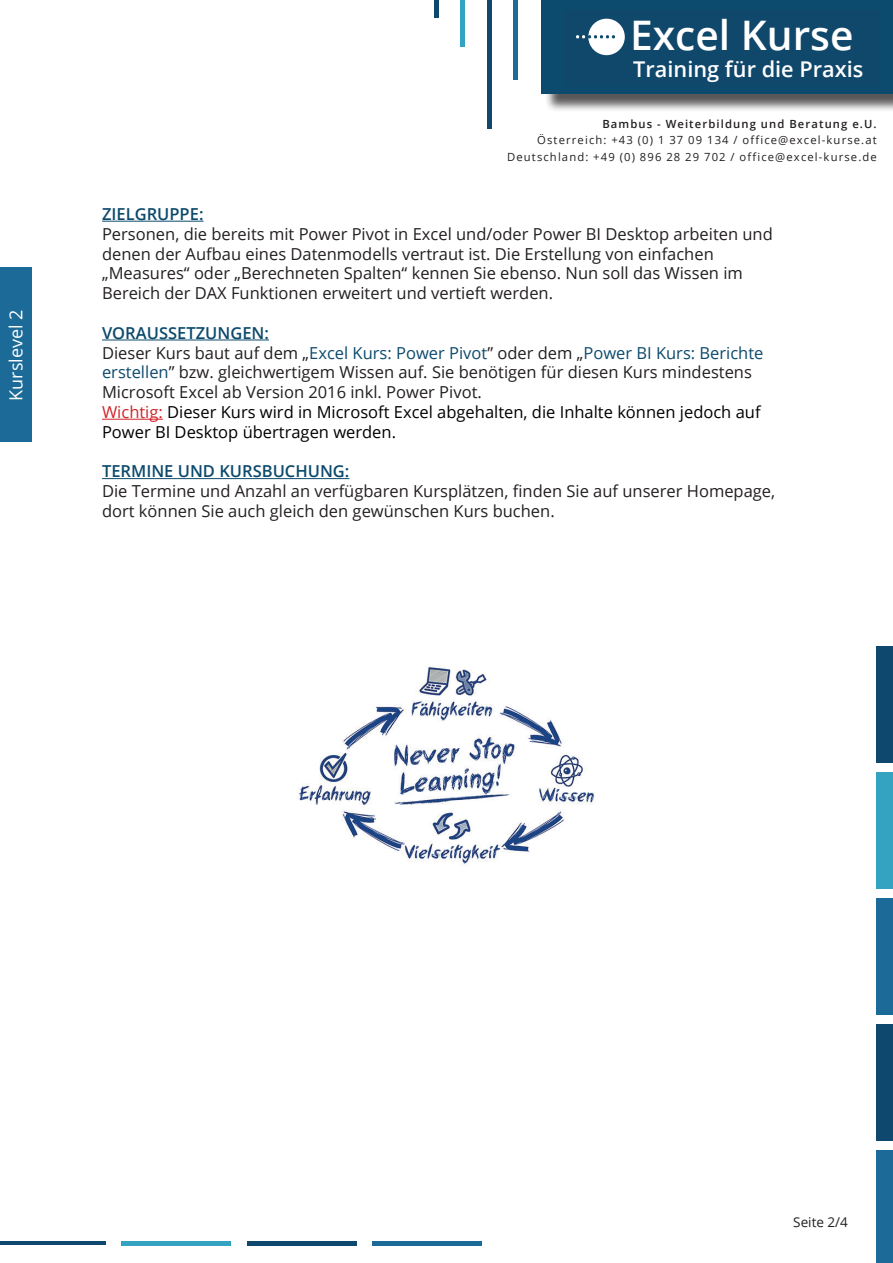
<style>
.page{position:relative;width:893px;height:1263px;background:#fff}
.page>*{position:absolute;margin:0;border:0;box-sizing:border-box;transform-origin:0 0}
.t1{font:600 40.8px "Open Sans";color:#fff}
.t2{font:600 21.75px "Open Sans";color:#fff}
.t3{font:18px "Open Sans";color:#fff}
.t4{font:16.5px/19.8px "Open Sans";color:#231f20}
.t5{font:600 16.5px "Open Sans";color:#0c4a6c}
.t6{font:13.5px "Open Sans";color:#231f20}
.t7{font:11.25px/16.5px "Open Sans";letter-spacing:.1em;color:#231f20;text-align:right}
.t8{font:600 11.25px "Open Sans";letter-spacing:.1em;color:#231f20}
.s1{font-weight:600;color:#0c4a6c}
.s2{color:#0c4a6c}
.s3{color:#d1232a}
.s4{color:#000}
</style>
<div class="page">
<div style="left:877px;top:772px;width:16px;height:117px;background:#34a3c1"></div>
<div style="left:877px;top:646px;width:16px;height:117px;background:#0e486e"></div>
<div style="left:877px;top:898px;width:16px;height:117px;background:#1b6a98"></div>
<div style="left:877px;top:1024px;width:16px;height:117px;background:#0e486e"></div>
<hr style="left:0;top:1241px;width:105px;height:4px;background:#0e486e">
<hr style="left:122px;top:1241px;width:109px;height:4px;background:#34a3c1">
<hr style="left:247px;top:1241px;width:109px;height:4px;background:#0e486e">
<hr style="left:372px;top:1241px;width:110px;height:4px;background:#1b6a98">
<div style="left:877px;top:1150px;width:16px;height:113px;background:#1b6a98"></div>
<div style="left:434px;top:0;width:5px;height:17px;background:#0e486e"></div>
<hr style="left:461px;top:0;width:4px;height:47px;background:#34a3c1">
<hr style="left:487px;top:0;width:4px;height:129px;background:#0e486e">
<hr style="left:513px;top:0;width:4px;height:79px;background:#1b6a98">
<div style="left:544px;top:0;width:349px;height:113px;background:#231f20;opacity:.75"></div>
<div style="left:542px;top:0;width:351px;height:94px;background:#0c4b6d"></div>
<div style="left:564px;top:10px;width:316px;height:77px;background:#10486c"></div>
<div style="left:588px;top:19px;width:37px;height:36px;background:#fff;border-radius:50%"></div>
<svg style="left:576px;top:35px;width:39px;height:3px"></svg>
<div style="left:0;top:266px;width:31px;height:175px;background:#1b6a98"></div>
<hr style="left:102px;top:221px;width:102px;height:1px;background:#0c4a6c">
<hr style="left:102px;top:340px;width:167px;height:1px;background:#0c4a6c">
<hr style="left:102px;top:419px;width:61px;height:1px;background:#d1232a">
<hr style="left:102px;top:478px;width:247px;height:1px;background:#0c4a6c">
<img style="left:298px;top:666px;width:296px;height:198px">
<p class="t3" style="left:4px;top:401px;width:93px;rotate:-90deg">Kurslevel 2</p>
<h1 class="t1" style="left:630px;top:7px;width:225px">Excel Kurse</h1>
<h2 class="t2" style="left:633px;top:54px;width:232px">Training für die Praxis</h2>
<p class="t8" style="left:602px;top:116px;width:276px">Bambus - Weiterbildung und Beratung e.U.</p>
<p class="t7" style="left:507px;top:132px;width:371px">Österreich: +43 (0) 1 37 09 134 / office@excel-kurse.at<br>Deutschland: +49 (0) 896 28 29 702 / office@excel-kurse.de</p>
<p class="t5" style="left:102px;top:203px;width:103px">ZIELGRUPPE:</p>
<p class="t4" style="left:102px;top:223px;width:672px">Personen, die bereits mit Power Pivot in Excel und/oder Power BI Desktop arbeiten und denen der Aufbau eines Datenmodells vertraut ist. Die Erstellung von einfachen „Measures“ oder „Berechneten Spalten“ kennen Sie ebenso. Nun soll das Wissen im Bereich der DAX Funktionen erweitert und vertieft werden.</p>
<p class="t4" style="left:102px;top:322px;width:663px"><span class="s1">VORAUSSETZUNGEN:<br></span>Dieser Kurs baut auf dem „<span class="s2">Excel Kurs: Power Pivot</span>” oder dem „<span class="s2">Power BI Kurs: Berichte erstellen</span>” bzw. gleichwertigem Wissen auf. Sie benötigen für diesen Kurs mindestens Microsoft Excel ab Version 2016 inkl. Power Pivot.<br><span class="s3">Wichtig:</span> <span class="s4">Dieser Kurs wird in Microsoft Excel abgehalten, die Inhalte können jedoch auf Power BI Desktop übertragen werden.</span></p>
<p class="t5" style="left:102px;top:460px;width:249px">TERMINE UND KURSBUCHUNG:</p>
<p class="t4" style="left:102px;top:481px;width:675px">Die Termine und Anzahl an verfügbaren Kursplätzen, finden Sie auf unserer Homepage, dort können Sie auch gleich den gewünschen Kurs buchen.</p>
<p class="t6" style="left:793px;top:1213px;width:56px">Seite 2/4</p>
</div>
